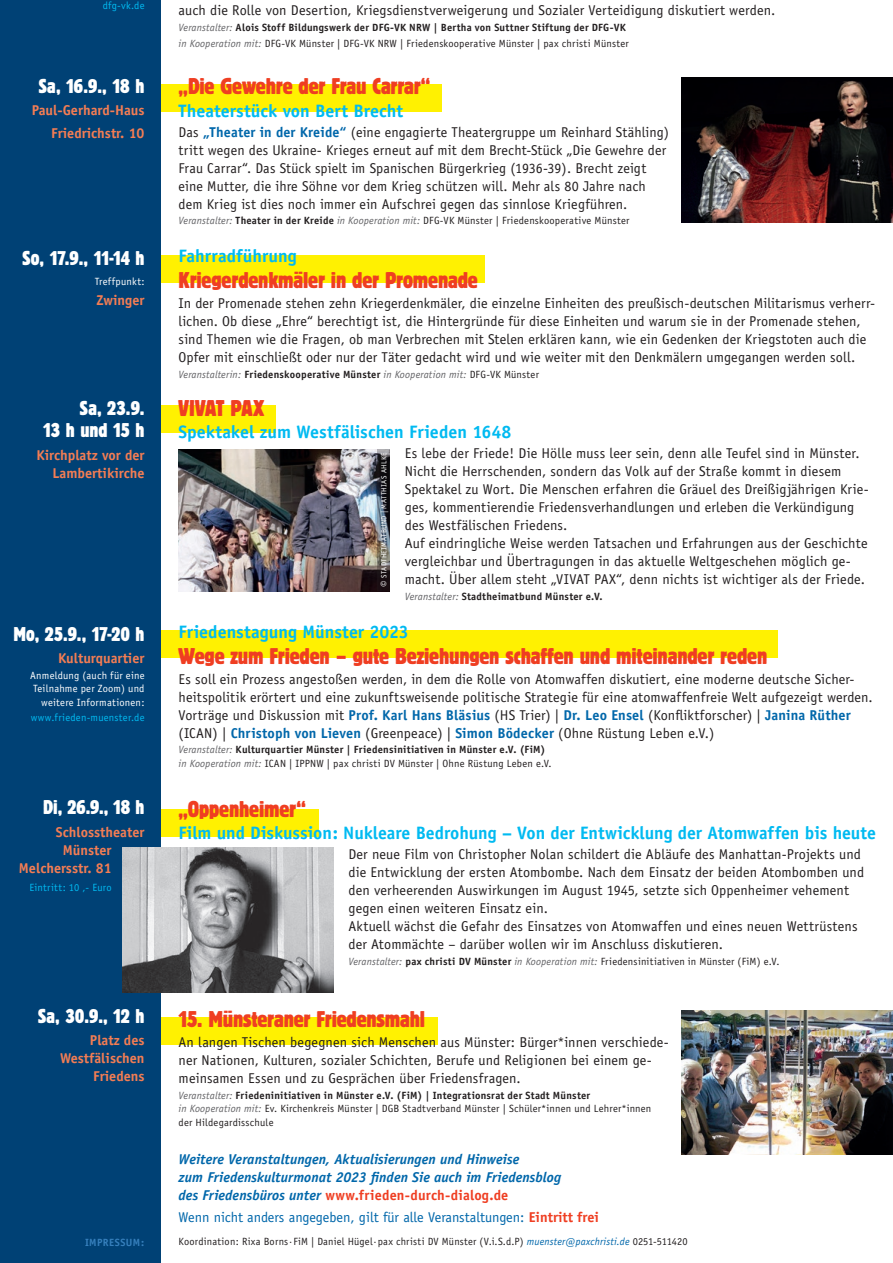
<style>
.page{position:relative;width:893px;height:1263px;background:#004175}
.page>*{position:absolute;margin:0;border:0;box-sizing:border-box;transform-origin:0 0}
.t1{font:condensed 24px "Block T";letter-spacing:-.01em;color:#ef3e22}
.t2{font:condensed 21px/22.5px "Block T";letter-spacing:.005em;color:#fff;text-align:right}
.t3{font:700 18px "Officina Sans";color:#00baf1}
.t4{font:14.25px/18px "Officina Sans";letter-spacing:.01em;color:#231f20}
.t5{font:italic 700 14.25px/18px "Officina Sans";color:#0067aa}
.t6{font:700 14.25px/18px "Officina Sans";color:#f47d54;text-align:right}
.t7{font:14.25px "Officina Sans";color:#0067aa}
.t8{font:10.5px/13.5px "Officina Sans";letter-spacing:.02em;color:#231f20}
.t9{font:700 10.5px/15.6px "Officina Sans";letter-spacing:.02em;color:#231f20}
.t10{font:10.5px/13.5px "Officina Sans";letter-spacing:.02em;color:#fff;text-align:right}
.t11{font:italic 10.5px "Officina Sans";letter-spacing:.01em;color:#636366}
.t12{font:10.5px "Officina Sans";letter-spacing:.02em;color:#00baf1}
.t13{font:700 10.5px "Officina Sans";color:#367fbc}
.t14{font:7.5px "Officina Sans";color:#fff}
.s1{font-weight:400;font-style:italic;color:#636366}
.s2{font-weight:400}
.s3{font-weight:700;color:#0067aa}
.s4{font-style:italic;color:#636366}
.s5{font-weight:700}
.s6{font-weight:700;font-style:normal;color:#231f20}
.s7{font-style:normal;color:#231f20}
.s8{font-size:12px}
.s9{font-style:normal;color:#ef3e22}
.s10{font-weight:700;color:#ef3e22}
.s11{font-style:italic;color:#0067aa}
</style>
<div class="page">
<div style="left:162px;top:0;width:731px;height:1263px;background:#fff"></div>
<div style="left:162px;top:85px;width:280px;height:27px;background:#fff101"></div>
<div style="left:162px;top:256px;width:323px;height:27px;background:#fff101"></div>
<div style="left:162px;top:405px;width:114px;height:28px;background:#fff101"></div>
<div style="left:162px;top:631px;width:616px;height:27px;background:#fff101"></div>
<div style="left:162px;top:809px;width:157px;height:28px;background:#fff101"></div>
<div style="left:162px;top:1017px;width:276px;height:27px;background:#fff101"></div>
<img style="left:682px;top:1010px;width:211px;height:145px">
<img style="left:122px;top:848px;width:212px;height:144px">
<img style="left:179px;top:449px;width:198px;height:142px">
<svg style="left:377px;top:449px;width:13px;height:142px;background:#434449"></svg>
<img style="left:682px;top:78px;width:211px;height:144px">
<p class="t12" style="left:103px;top:-1px;width:43px">dfg-vk.de</p>
<p class="t4" style="left:179px;top:2px;width:598px">auch die Rolle von Desertion, Kriegsdienstverweigerung und Sozialer Verteidigung diskutiert werden.</p>
<p class="t9" style="left:179px;top:20px;width:452px"><span class="s1">Veranstalter:</span> Alois Stoff Bildungswerk der DFG-VK NRW | Bertha von Suttner Stiftung der DFG-VK <span class="s1">in Kooperation mit:</span> <span class="s2">DFG-VK Münster | DFG-VK NRW | Friedenskooperative Münster | pax christi Münster</span></p>
<h2 class="t2" style="left:39px;top:75px;width:107px">Sa, 16.9., 18 h</h2>
<p class="t6" style="left:32px;top:99px;width:114px;line-height:22.2px">Paul-Gerhard-Haus<br>Friedrichstr. 10</p>
<h2 class="t2" style="left:23px;top:247px;width:123px">So, 17.9., 11-14 h</h2>
<p class="t10" style="left:95px;top:275px;width:51px">Treffpunkt:</p>
<p class="t6" style="left:97px;top:290px;width:50px">Zwinger</p>
<h1 class="t1" style="left:179px;top:74px;width:253px">„Die Gewehre der Frau Carrar“</h1>
<p class="t3" style="left:179px;top:99px;width:226px">Theaterstück von Bert Brecht</p>
<p class="t4" style="left:179px;top:123px;width:492px">Das <span class="s3">„Theater in der Kreide“</span> (eine engagierte Theatergruppe um Reinhard Stähling) tritt wegen des Ukraine- Krieges erneut auf mit dem Brecht-Stück „Die Gewehre der Frau Carrar“. Das Stück spielt im Spanischen Bürgerkrieg (1936-39). Brecht zeigt eine Mutter, die ihre Söhne vor dem Krieg schützen will. Mehr als 80 Jahre nach dem Krieg ist dies noch immer ein Aufschrei gegen das sinnlose Kriegführen.</p>
<p class="t8" style="left:179px;top:214px;width:452px"><span class="s4">Veranstalter:</span> <span class="s5">Theater in der Kreide</span> <span class="s4">in Kooperation mit:</span> DFG-VK Münster | Friedenskooperative Münster</p>
<p class="t3" style="left:179px;top:244px;width:120px">Fahrradführung</p>
<h1 class="t1" style="left:179px;top:267px;width:301px">Kriegerdenkmäler in der Promenade</h1>
<p class="t4" style="left:179px;top:294px;width:698px">In der Promenade stehen zehn Kriegerdenkmäler, die einzelne Einheiten des preußisch-deutschen Militarismus verherr&shy;lichen. Ob diese „Ehre“ berechtigt ist, die Hintergründe für diese Einheiten und warum sie in der Promenade stehen, sind Themen wie die Fragen, ob man Verbrechen mit Stelen erklären kann, wie ein Gedenken der Kriegstoten auch die Opfer mit einschließt oder nur der Täter gedacht wird und wie weiter mit den Denkmälern umgegangen werden soll.</p>
<p class="t11" style="left:179px;top:368px;width:362px">Veranstalterin: <span class="s6">Friedenskooperative Münster</span> in Kooperation mit: <span class="s7">DFG-VK Münster</span></p>
<h1 class="t1" style="left:179px;top:395px;width:87px">VIVAT PAX</h1>
<p class="t3" style="left:179px;top:421px;width:335px">Spektakel zum Westfälischen Frieden 1648</p>
<p class="t4" style="left:405px;top:445px;width:465px">Es lebe der Friede! Die Hölle muss leer sein, denn alle Teufel sind in Münster.<br>Nicht die Herrschenden, sondern das Volk auf der Straße kommt in diesem Spektakel zu Wort. Die Menschen erfahren die Gräuel des Dreißigjährigen Krie&shy;ges, kommentierendie Friedensverhandlungen und erleben die Verkündigung des Westfälischen Friedens.<br>Auf eindringliche Weise werden Tatsachen und Erfahrungen aus der Geschichte vergleichbar und Übertragungen in das aktuelle Weltgeschehen möglich ge&shy;macht. Über allem steht „VIVAT PAX“, denn nichts ist wichtiger als der Friede.</p>
<p class="t9" style="left:405px;top:589px;width:199px"><span class="s1">Veranstalter:</span> Stadtheimatbund Münster e.V.</p>
<h2 class="t2" style="left:43px;top:396px;width:103px">Sa, 23.9.<br>13 h und 15 h</h2>
<p class="t6" style="left:37px;top:446px;width:109px">Kirchplatz vor der<br>Lambertikirche</p>
<p class="t14" style="left:380px;top:587px;width:135px;rotate:-90deg"><span class="s8">©</span> Stadtheimatbund | Matthias Ahlke</p>
<h2 class="t2" style="left:14px;top:622px;width:133px">Mo, 25.9., 17-20 h</h2>
<p class="t6" style="left:58px;top:649px;width:88px">Kulturquartier</p>
<p class="t10" style="left:30px;top:668px;width:116px">Anmeldung (auch für eine<br>Teilnahme per Zoom) und weitere Informationen:</p>
<p class="t12" style="left:31px;top:712px;width:115px">www.frieden-muenster.de</p>
<h2 class="t2" style="left:43px;top:796px;width:103px">Di, 26.9., 18 h</h2>
<p class="t6" style="left:56px;top:822px;width:90px">Schlosstheater</p>
<p class="t6" style="left:63px;top:840px;width:50px">Münster</p>
<p class="t6" style="left:19px;top:858px;width:94px">Melchersstr. 81</p>
<p class="t12" style="left:29px;top:881px;width:84px">Eintritt: 10 ,- Euro</p>
<h2 class="t2" style="left:38px;top:1005px;width:108px">Sa, 30.9., 12 h</h2>
<p class="t6" style="left:60px;top:1031px;width:86px">Platz des<br>Westfälischen<br>Friedens</p>
<p class="t3" style="left:179px;top:620px;width:232px">Friedenstagung Münster 2023</p>
<h1 class="t1" style="left:179px;top:643px;width:590px">Wege zum Frieden – gute Beziehungen schaffen und miteinander reden</h1>
<p class="t4" style="left:179px;top:670px;width:696px">Es soll ein Prozess angestoßen werden, in dem die Rolle von Atomwaffen diskutiert, eine moderne deutsche Sicher&shy;heitspolitik erörtert und eine zukunftsweisende politische Strategie für eine atomwaffenfreie Welt aufgezeigt werden.<br>Vorträge und Diskussion mit <span class="s3">Prof. Karl Hans Bläsius</span> (HS Trier) | <span class="s3">Dr. Leo Ensel</span> (Konfliktforscher) | <span class="s3">Janina Rüther </span>(ICAN) | <span class="s3">Christoph von Lieven</span> (Greenpeace) | <span class="s3">Simon Bödecker</span> (Ohne Rüstung Leben e.V.)</p>
<p class="t9" style="left:179px;top:743px;width:375px;line-height:13.5px"><span class="s1">Veranstalter:</span> Kulturquartier Münster | Friedensinitiativen in Münster e.V. (FiM) <span class="s1">in Kooperation mit:</span> <span class="s2">ICAN | IPPNW | pax christi DV Münster | Ohne Rüstung Leben e.V.</span></p>
<h1 class="t1" style="left:179px;top:796px;width:129px">„Oppenheimer“</h1>
<p class="t3" style="left:179px;top:822px;width:699px">Film und Diskussion: Nukleare Bedrohung – Von der Entwicklung der Atomwaffen bis heute</p>
<p class="t4" style="left:348px;top:845px;width:517px">Der neue Film von Christopher Nolan schildert die Abläufe des Manhattan-Projekts und die Entwicklung der ersten Atombombe. Nach dem Einsatz der beiden Atombomben und den verheerenden Auswirkungen im August 1945, setzte sich Oppenheimer vehement gegen einen weiteren Einsatz ein.<br>Aktuell wächst die Gefahr des Einsatzes von Atomwaffen und eines neuen Wettrüstens der Atommächte – darüber wollen wir im Anschluss diskutieren.</p>
<p class="t8" style="left:348px;top:954px;width:432px"><span class="s4">Veranstalter:</span> <span class="s5">pax christi DV Münster</span> <span class="s4">in Kooperation mit:</span> Friedensinitiativen in Münster (FiM) e.V.</p>
<h1 class="t1" style="left:179px;top:1006px;width:248px">15. Münsteraner Friedensmahl</h1>
<p class="t4" style="left:179px;top:1033px;width:492px">An langen Tischen begegnen sich Menschen aus Münster: Bürger*innen verschiede&shy;ner Nationen, Kulturen, sozialer Schichten, Berufe und Religionen bei einem ge&shy;meinsamen Essen und zu Gesprächen über Friedensfragen.</p>
<p class="t8" style="left:179px;top:1088px;width:474px"><span class="s4">Veranstalter:</span> <span class="s5">Friedeninitiativen in Münster e.V. (FiM) | Integrationsrat der Stadt Münster<br></span><span class="s4">in Kooperation mit:</span> Ev. Kirchenkreis Münster | DGB Stadtverband Münster | Schüler*innen und Lehrer*innen der Hildegardisschule</p>
<p class="t5" style="left:179px;top:1150px;width:384px">Weitere Veranstaltungen, Aktualisierungen und Hinweise<br>zum Friedenskulturmonat 2023 finden Sie auch im Friedensblog des Friedensbüros unter <span class="s9">www.frieden-durch-dialog.de</span></p>
<p class="t7" style="left:179px;top:1209px;width:422px">Wenn nicht anders angegeben, gilt für alle Veranstaltungen: <span class="s10">Eintritt frei</span></p>
<p class="t13" style="left:85px;top:1235px;width:12px">Impressum</p>
<p class="t13" style="left:141px;top:1235px;width:5px">:</p>
<p class="t8" style="left:179px;top:1234px;width:511px">Koordination: Rixa Borns·FiM | Daniel Hügel·pax christi DV Münster (V.i.S.d.P) <span class="s11">muenster@paxchristi.de</span> 0251-511420</p>
</div>
